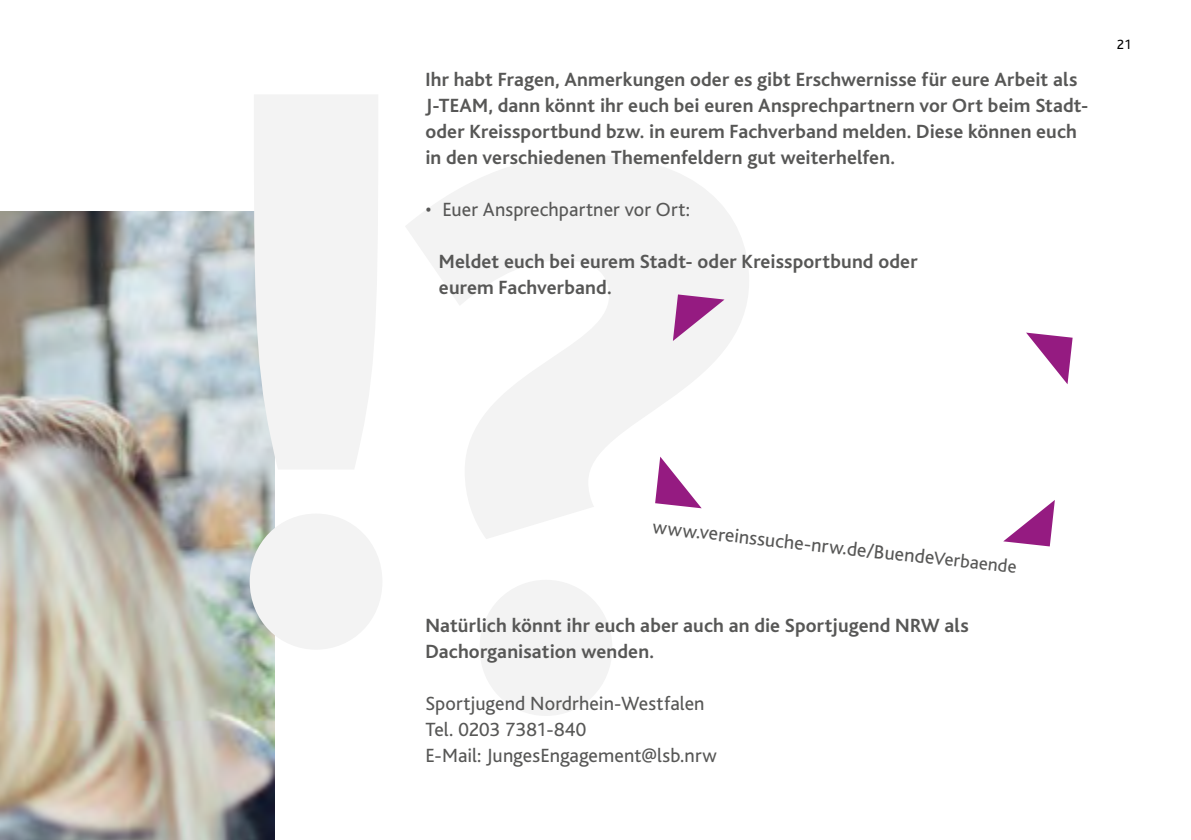
<style>
.page{position:relative;width:1191px;height:840px;background:#fff}
.page>*{position:absolute;margin:0;border:0;box-sizing:border-box;transform-origin:0 0}
.Absatz-Unterüberschr{font:700 20px/26px "Bliss";letter-spacing:.01em;color:#575756}
.Fließtext{font:20px "Bliss";letter-spacing:.005em;color:#575756}
.t1{font:14px "Bliss";color:#000}
.s1{font-size:19px}
</style>
<div class="page">
<img style="left:0;top:211px;width:274px;height:628px">
<svg style="left:406px;top:155px;width:343px;height:560px"></svg>
<svg style="left:250px;top:95px;width:132px;height:554px;fill:#f3f3f3"></svg>
<svg style="left:655px;top:456px;width:46px;height:52px"></svg>
<svg style="left:673px;top:294px;width:51px;height:47px"></svg>
<svg style="left:1026px;top:332px;width:46px;height:52px"></svg>
<svg style="left:1003px;top:500px;width:51px;height:46px"></svg>
<p class="Absatz-Unterüberschr" style="left:425px;top:66px;width:664px">Ihr habt Fragen, Anmerkungen oder es gibt Erschwernisse für eure Arbeit als J-TEAM, dann könnt ihr euch bei euren Ansprechpartnern vor Ort beim Stadt&shy;oder Kreissportbund bzw. in eurem Fachverband melden. Diese können euch in den verschiedenen Themenfeldern gut weiterhelfen.</p>
<p class="Fließtext" style="left:425px;top:198px;width:266px">• Euer Ansprechpartner vor Ort:</p>
<p class="Absatz-Unterüberschr" style="left:439px;top:248px;width:480px">Meldet euch bei eurem Stadt- oder Kreissportbund oder eurem Fachverband.</p>
<p class="t1" style="left:1116px;top:37px;width:16px">21</p>
<p class="Fließtext" style="left:654px;top:516px;width:367px;rotate:6deg">www.vereinssuche-nrw.de/Buende<span class="s1">Verbaende</span></p>
<p class="Absatz-Unterüberschr" style="left:425px;top:612px;width:545px">Natürlich könnt ihr euch aber auch an die Sportjugend NRW als<br>Dachorganisation wenden.</p>
<p class="Fließtext" style="left:425px;top:692px;width:281px">Sportjugend Nordrhein-Westfalen</p>
<p class="Fließtext" style="left:425px;top:718px;width:163px">Tel. 0203 7381-840</p>
<p class="Fließtext" style="left:425px;top:744px;width:293px">E-Mail: JungesEngagement@lsb.nrw</p>
</div>
